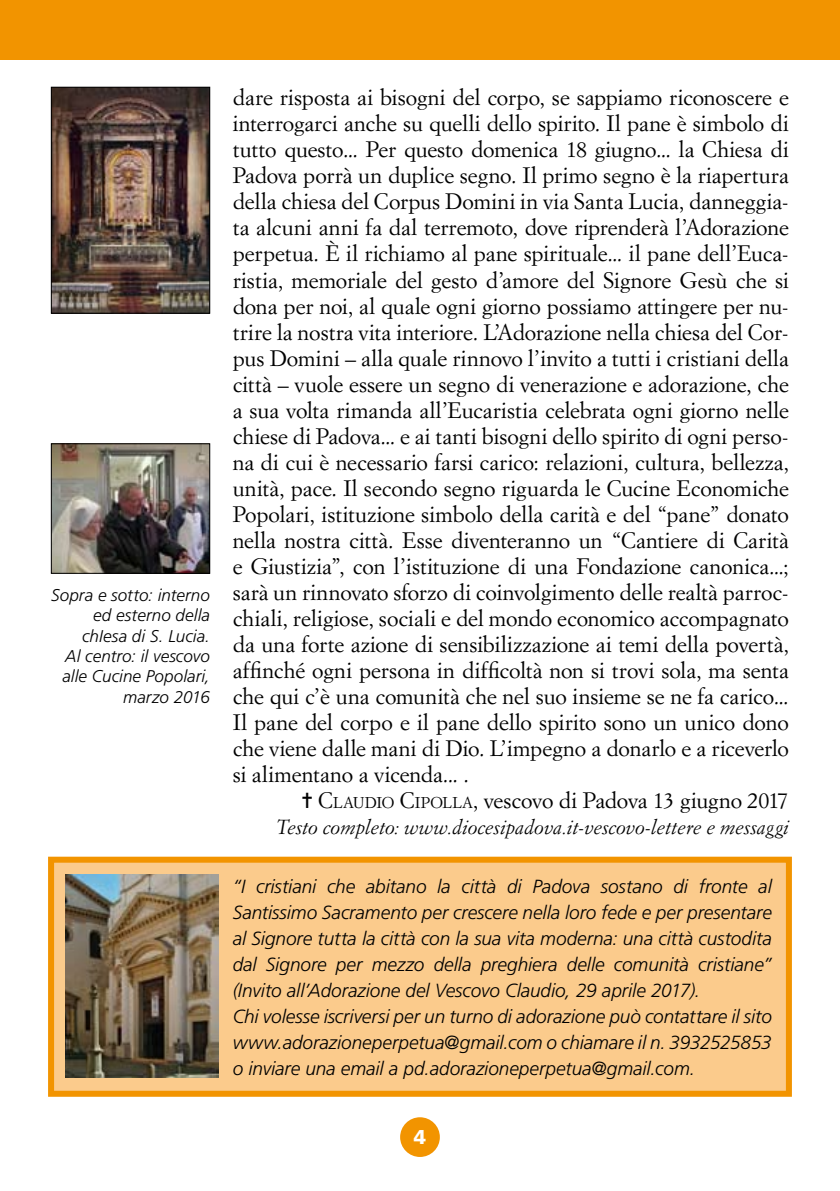
<style>
.page{position:relative;width:840px;height:1191px;background:#fff}
.page>*{position:absolute;margin:0;border:0;box-sizing:border-box;transform-origin:0 0}
.t1{font:22px/26px "Simoncini Garamond Std";letter-spacing:-.01em;color:#000;text-align:justify}
.t2{font:italic 20px "Simoncini Garamond Std";letter-spacing:-.005em;color:#000}
.t3{font:900 20px "Frutiger LT Std";color:#fff}
.t4{font:italic 300 19px/26px "Frutiger LT Std";letter-spacing:-.005em;color:#000}
.t5{font:italic 300 17px/20.4px "Frutiger LT Std";letter-spacing:.005em;color:#000;text-align:right}
.s1{font-style:inherit}
.s2{font-size:15.4px}
</style>
<div class="page">
<div style="left:400px;top:1117px;width:39px;height:40px;background:#f29400;border-radius:50%"></div>
<div style="left:0;top:0;width:839px;height:60px;background:#f29400"></div>
<hr style="left:839px;top:0;width:1px;height:60px;background:#f29400">
<div style="left:48px;top:856px;width:743px;height:240px;background:#fbcb8c;border:6px solid #f29400"></div>
<img style="left:53px;top:89px;width:155px;height:222px">
<div style="left:51px;top:87px;width:159px;height:226px;border:1px solid #000"></div>
<img style="left:53px;top:445px;width:155px;height:126px">
<div style="left:51px;top:443px;width:159px;height:130px;border:1px solid #000"></div>
<img style="left:65px;top:874px;width:153px;height:203px">
<p class="t5" style="left:51px;top:585px;width:160px">Sopra e sotto: interno ed esterno della chIesa di S. Lucia.<br>Al centro: il vescovo alle Cucine Popolari, marzo 2016</p>
<p class="t1" style="left:232px;top:84px;width:557px">dare risposta ai bisogni del corpo, se sappiamo riconoscere e interrogarci anche su quelli dello spirito. Il pane è simbolo di tutto questo... Per questo domenica 18 giugno... la Chiesa di Padova porrà un duplice segno. Il primo segno è la riapertura della chiesa del Corpus Domini in via Santa Lucia, danneggia&shy;ta alcuni anni fa dal terremoto, dove riprenderà l’Adorazione perpetua. È il richiamo al pane spirituale... il pane dell’Euca&shy;ristia, memoriale del gesto d’amore del Signore Gesù che si dona per noi, al quale ogni giorno possiamo attingere per nu&shy;trire la nostra vita interiore. L’Adorazione nella chiesa del Cor&shy;pus Domini – alla quale rinnovo l’invito a tutti i cristiani della città – vuole essere un segno di venerazione e adorazione, che a sua volta rimanda all’Eucaristia celebrata ogni giorno nelle chiese di Padova... e ai tanti bisogni dello spirito di ogni perso&shy;na di cui è necessario farsi carico: relazioni, cultura, bellezza, unità, pace. Il secondo segno riguarda le Cucine Economiche Popolari, istituzione simbolo della carità e del “pane” donato nella nostra città. Esse diventeranno un “Cantiere di Carità e Giustizia”, con l’istituzione di una Fondazione canonica...; sarà un rinnovato sforzo di coinvolgimento delle realtà parroc&shy;chiali, religiose, sociali e del mondo economico accompagnato da una forte azione di sensibilizzazione ai temi della povertà, affinché ogni persona in difficoltà non si trovi sola, ma senta che qui c’è una comunità che nel suo insieme se ne fa carico...<br>Il pane del corpo e il pane dello spirito sono un unico dono che viene dalle mani di Dio. L’impegno a donarlo e a riceverlo si alimentano a vicenda... .</p>
<p class="t1" style="left:302px;top:786px;width:488px">✝ <span class="s1">C</span><span class="s2">LAUDIO</span> <span class="s1">C</span><span class="s2">IPOLLA</span>, vescovo di Padova 13 giugno 2017</p>
<p class="t2" style="left:276px;top:814px;width:514px">Testo completo: www.diocesipadova.it-vescovo-lettere e messaggi</p>
<p class="t4" style="left:232px;top:873px;width:540px">“I cristiani che abitano la città di Padova sostano di fronte al Santissimo Sacramento per crescere nella loro fede e per presentare al Signore tutta la città con la sua vita moderna: una città custodita dal Signore per mezzo della preghiera delle comunità cristiane” (Invito all’Adorazione del Vescovo Claudio, 29 aprile 2017).<br>Chi volesse iscriversi per un turno di adorazione può contattare il sito www.adorazioneperpetua@gmail.com o chiamare il n. 3932525853 o inviare una email a pd.adorazioneperpetua@gmail.com.</p>
<p class="t3" style="left:413px;top:1124px;width:14px">4</p>
</div>
